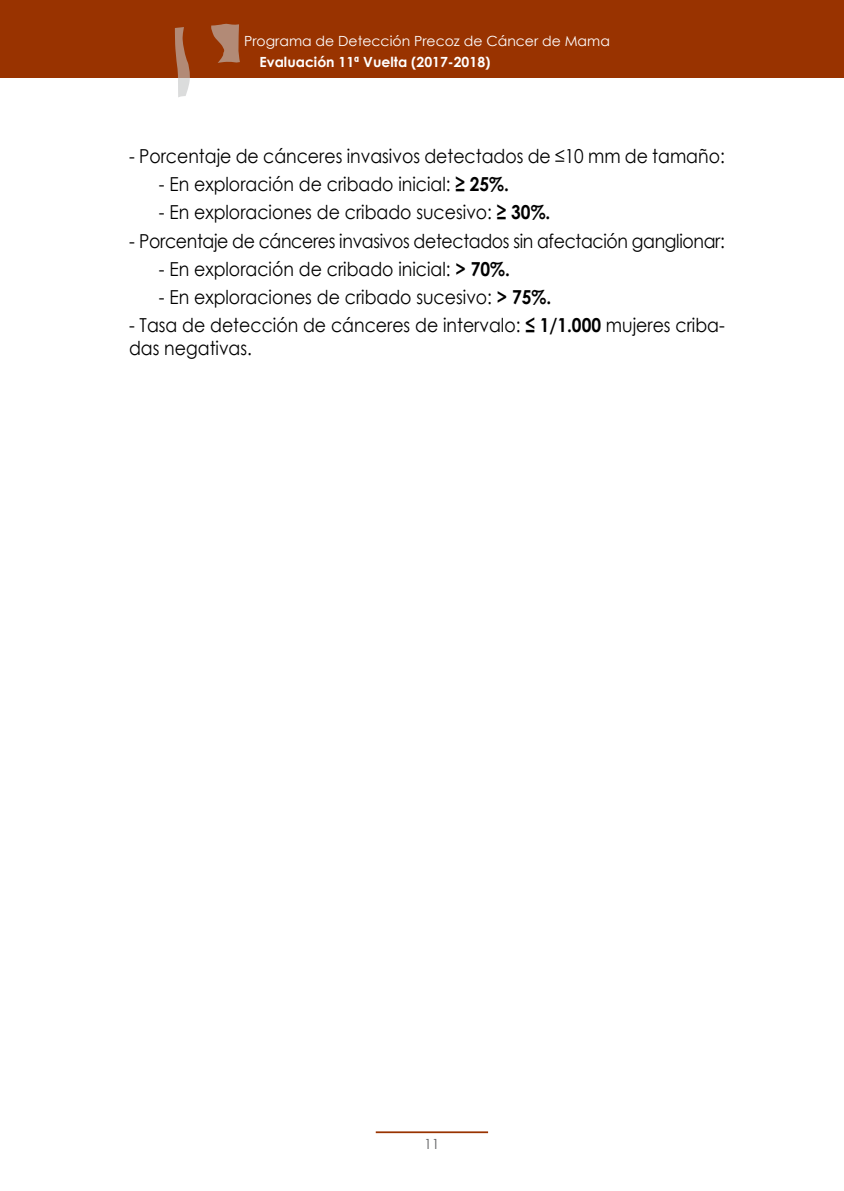
<style>
.page{position:relative;width:844px;height:1191px;background:#fff}
.page>*{position:absolute;margin:0;border:0;box-sizing:border-box;transform-origin:0 0}
.t1{font:19.25px/23.1px "Century Gothic";color:#000;scale:.9 1}
.t2{font:19.25px "Century Gothic";letter-spacing:-.02em;color:#000;scale:.9 1}
.t3{font:14px "Century Gothic";color:#fff}
.t4{font:700 14px "Century Gothic";color:#fff}
.t5{font:14px "Century Gothic";color:#5f6062}
.s1{font-weight:700}
</style>
<div class="page">
<div style="left:0;top:0;width:843px;height:78px;background:#930"></div>
<hr style="left:375px;top:1131px;width:113px;height:2px;background:#930">
<svg style="left:175px;top:27px;width:15px;height:70px"></svg>
<svg style="left:211px;top:24px;width:29px;height:39px"></svg>
<p class="t3" style="left:244px;top:32px;width:367px">Programa de Detección Precoz de Cáncer de Mama</p>
<p class="t4" style="left:259px;top:52px;width:232px">Evaluación 11ª Vuelta (2017-2018)</p>
<p class="t1" style="left:129px;top:144px;width:663px">- Porcentaje de cánceres invasivos detectados de ≤10 mm de tamaño:</p>
<p class="t1" style="left:159px;top:173px;width:390px">- En exploración de cribado inicial: <span class="s1">≥ 25%.</span></p>
<p class="t1" style="left:159px;top:201px;width:436px">- En exploraciones de cribado sucesivo: <span class="s1">≥ 30%.</span></p>
<p class="t2" style="left:129px;top:227px;width:663px">- Porcentaje de cánceres invasivos detectados sin afectación ganglionar:</p>
<p class="t1" style="left:159px;top:257px;width:391px">- En exploración de cribado inicial: <span class="s1">&gt; 70%.</span></p>
<p class="t1" style="left:159px;top:285px;width:437px">- En exploraciones de cribado sucesivo: <span class="s1">&gt; 75%.</span></p>
<p class="t1" style="left:129px;top:313px;width:663px">- Tasa de detección de cánceres de intervalo: <span class="s1">≤ 1/1.000</span> mujeres criba&shy;das negativas.</p>
<p class="t5" style="left:424px;top:1133px;width:17px">11</p>
</div>
